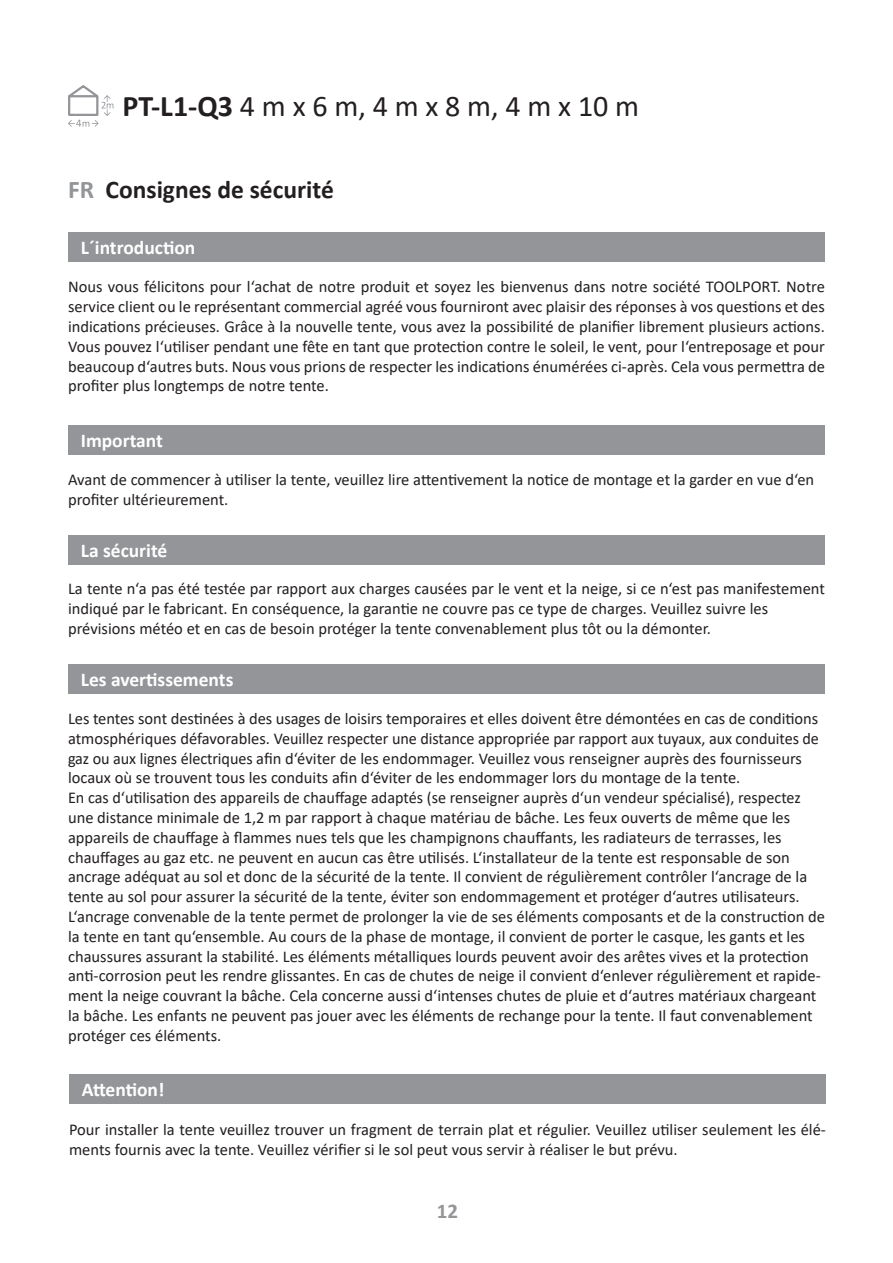
<style>
.page{position:relative;width:893px;height:1263px;background:#fff}
.page>*{position:absolute;margin:0;border:0;box-sizing:border-box;transform-origin:0 0}
.t1{font:30px "Calibri";color:#231f20}
.t2{font:700 25.5px "Calibri";color:#231f20}
.t3{font:700 21px "Calibri";color:#939598}
.t4{font:700 19.5px "Calibri";color:#fff}
.t5{font:16.5px/19.8px "Calibri";color:#231f20}
.s1{font-weight:700}
.s2{color:#939598}
</style>
<div class="page">
<svg style="left:68px;top:85px;width:45px;height:42px"></svg>
<div style="left:68px;top:232px;width:757px;height:30px;background:#939598"></div>
<div style="left:68px;top:425px;width:757px;height:30px;background:#939598"></div>
<div style="left:68px;top:535px;width:757px;height:29px;background:#939598"></div>
<div style="left:68px;top:664px;width:757px;height:30px;background:#939598"></div>
<div style="left:69px;top:1074px;width:757px;height:30px;background:#939598"></div>
<h1 class="t1" style="left:122px;top:85px;width:518px"><span class="s1">PT-L1-Q3</span> 4 m x 6 m, 4 m x 8 m, 4 m x 10 m</h1>
<h2 class="t2" style="left:68px;top:171px;width:267px"><span class="s2">FR</span> Consignes de sécurité</h2>
<p class="t4" style="left:81px;top:234px;width:116px">L´introduction</p>
<p class="t5" style="left:68px;top:277px;width:758px;text-align:justify">Nous vous félicitons pour l‘achat de notre produit et soyez les bienvenus dans notre société TOOLPORT. Notre service client ou le représentant commercial agréé vous fourniront avec plaisir des réponses à vos questions et des indications précieuses. Grâce à la nouvelle tente, vous avez la possibilité de planifier librement plusieurs actions.<br>Vous pouvez l‘utiliser pendant une fête en tant que protection contre le soleil, le vent, pour l‘entreposage et pour beaucoup d‘autres buts. Nous vous prions de respecter les indications énumérées ci-après. Cela vous permettra de profiter plus longtemps de notre tente.</p>
<p class="t4" style="left:81px;top:427px;width:84px">Important</p>
<p class="t5" style="left:68px;top:469px;width:748px">Avant de commencer à utiliser la tente, veuillez lire attentivement la notice de montage et la garder en vue d‘en profiter ultérieurement.</p>
<p class="t4" style="left:81px;top:537px;width:88px">La sécurité</p>
<p class="t5" style="left:68px;top:579px;width:758px">La tente n‘a pas été testée par rapport aux charges causées par le vent et la neige, si ce n‘est pas manifestement indiqué par le fabricant. En conséquence, la garantie ne couvre pas ce type de charges. Veuillez suivre les prévisions météo et en cas de besoin protéger la tente convenablement plus tôt ou la démonter.</p>
<p class="t4" style="left:81px;top:666px;width:154px">Les avertissements</p>
<p class="t5" style="left:68px;top:708px;width:758px">Les tentes sont destinées à des usages de loisirs temporaires et elles doivent être démontées en cas de conditions atmosphériques défavorables. Veuillez respecter une distance appropriée par rapport aux tuyaux, aux conduites de gaz ou aux lignes électriques afin d‘éviter de les endommager. Veuillez vous renseigner auprès des fournisseurs locaux où se trouvent tous les conduits afin d‘éviter de les endommager lors du montage de la tente.<br>En cas d‘utilisation des appareils de chauffage adaptés (se renseigner auprès d‘un vendeur spécialisé), respectez une distance minimale de 1,2 m par rapport à chaque matériau de bâche. Les feux ouverts de même que les appareils de chauffage à flammes nues tels que les champignons chauffants, les radiateurs de terrasses, les chauffages au gaz etc. ne peuvent en aucun cas être utilisés. L‘installateur de la tente est responsable de son ancrage adéquat au sol et donc de la sécurité de la tente. Il convient de régulièrement contrôler l‘ancrage de la tente au sol pour assurer la sécurité de la tente, éviter son endommagement et protéger d‘autres utilisateurs.<br>L‘ancrage convenable de la tente permet de prolonger la vie de ses éléments composants et de la construction de la tente en tant qu‘ensemble. Au cours de la phase de montage, il convient de porter le casque, les gants et les chaussures assurant la stabilité. Les éléments métalliques lourds peuvent avoir des arêtes vives et la protection anti-corrosion peut les rendre glissantes. En cas de chutes de neige il convient d‘enlever régulièrement et rapide&shy;ment la neige couvrant la bâche. Cela concerne aussi d‘intenses chutes de pluie et d‘autres matériaux chargeant la bâche. Les enfants ne peuvent pas jouer avec les éléments de rechange pour la tente. Il faut convenablement protéger ces éléments.</p>
<p class="t4" style="left:82px;top:1076px;width:84px">Attention!</p>
<p class="t5" style="left:69px;top:1119px;width:758px">Pour installer la tente veuillez trouver un fragment de terrain plat et régulier. Veuillez utiliser seulement les élé&shy;ments fournis avec la tente. Veuillez vérifier si le sol peut vous servir à réaliser le but prévu.</p>
<p class="t3" style="left:437px;top:1196px;width:23px">12</p>
</div>
